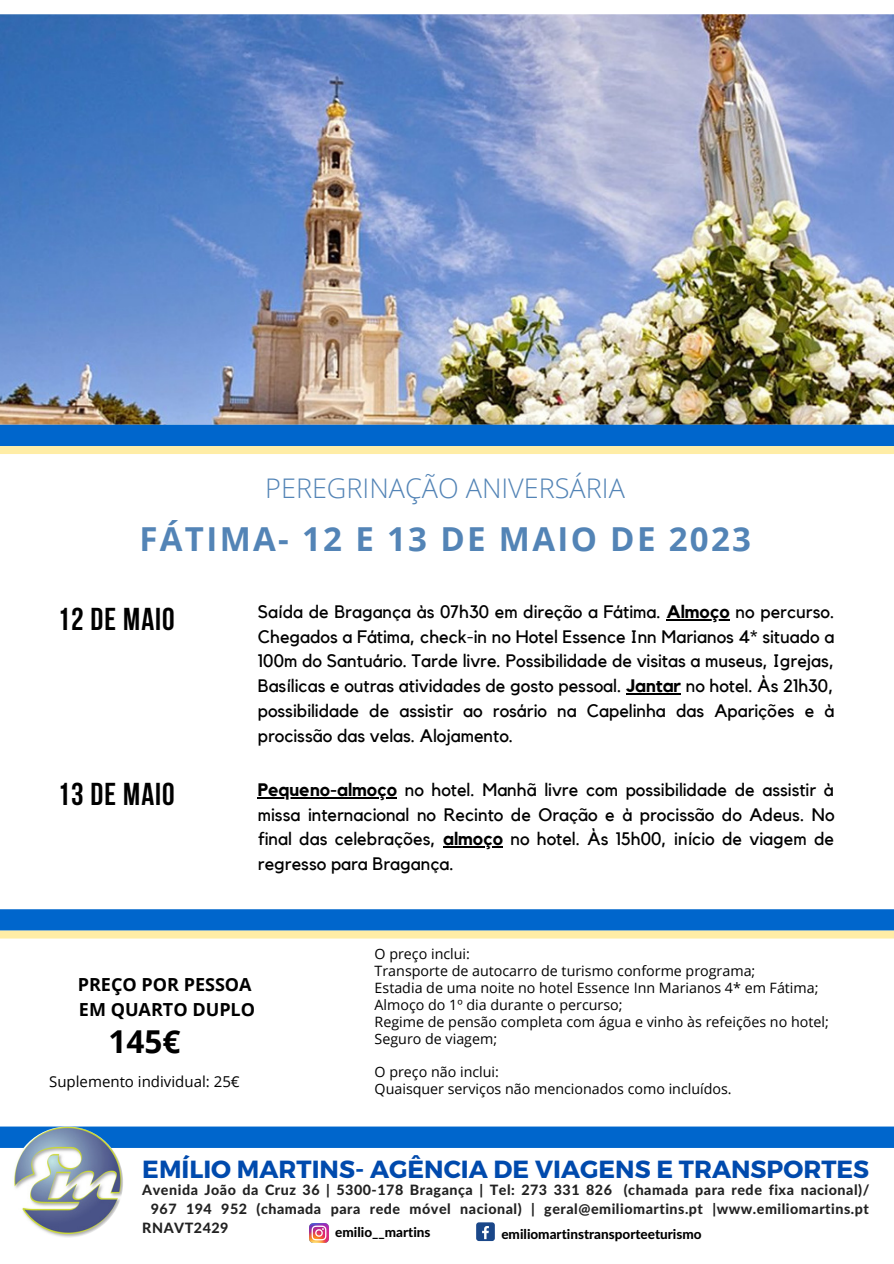
<style>
.page{position:relative;width:894px;height:1264px;background:#fff}
.page>*{position:absolute;margin:0;border:0;box-sizing:border-box;transform-origin:0 0}
.t1{font:700 33px "Open Sans";letter-spacing:.07em;color:#5384b6}
.t2{font:700 31.5px "Bebas Neue";letter-spacing:.035em;color:#000}
.t3{font:700 31.5px "Open Sans";color:#000}
.t4{font:300 27px "Open Sans";color:#5384b6}
.t5{font:700 24.75px "Montserrat";color:#004aad}
.t6{font:18px/24.8px "Kollektif";color:#000;text-align:justify}
.t7{font:700 18px/24.8px "Open Sans";color:#000}
.t8{font:15px "Open Sans";color:#000}
.t9{font:14.25px/17px "Open Sans";color:#000}
.t10{font:800 14.25px "Lato Latin";letter-spacing:.035em;color:#222}
.t11{font:800 13.5px "Lato Latin";color:#000}
.s1{font-weight:700}
</style>
<div class="page">
<img style="left:0;top:14px;width:893px;height:411px">
<div style="left:0;top:425px;width:893px;height:21px;background:#06c"></div>
<div style="left:0;top:909px;width:893px;height:21px;background:#06c"></div>
<div style="left:0;top:1126px;width:893px;height:21px;background:#06c"></div>
<img style="left:12px;top:1126px;width:111px;height:111px;border-radius:50%">
<hr style="left:666px;top:619px;width:63px;height:1px;background:#000">
<hr style="left:626px;top:693px;width:55px;height:1px;background:#000">
<hr style="left:258px;top:797px;width:139px;height:1px;background:#000">
<hr style="left:443px;top:846px;width:60px;height:1px;background:#000">
<div style="left:0;top:446px;width:893px;height:8px;background:#ffeda6"></div>
<div style="left:0;top:930px;width:893px;height:8px;background:#ffeda6"></div>
<div style="left:476px;top:1222px;width:18px;height:18px;background:#1a4789;border-radius:3px"></div>
<svg style="left:482px;top:1226px;width:7px;height:13px"></svg>
<img style="left:309px;top:1223px;width:20px;height:19px">
<h3 class="t4" style="left:265px;top:469px;width:361px">PEREGRINAÇÃO ANIVERSÁRIA</h3>
<h1 class="t1" style="left:139px;top:515px;width:613px">FÁTIMA- 12 E 13 DE MAIO DE 2023</h1>
<h2 class="t2" style="left:57px;top:606px;width:119px">12 de MAIO</h2>
<p class="t6" style="left:258px;top:600px;width:578px">Saída de Bragança às 07h30 em direção a Fátima. <span class="s1">Almoço</span> no percurso.<br>Chegados a Fátima, check-in no Hotel Essence Inn Marianos 4* situado a 100m do Santuário. Tarde livre. Possibilidade de visitas a museus, Igrejas, Basílicas e outras atividades de gosto pessoal. <span class="s1">Jantar</span> no hotel. Às 21h30, possibilidade de assistir ao rosário na Capelinha das Aparições e à procissão das velas. Alojamento.</p>
<h2 class="t2" style="left:57px;top:781px;width:119px">13 de MAIO</h2>
<p class="t6" style="left:258px;top:778px;width:578px"><span class="s1">Pequeno-almoço</span> no hotel. Manhã livre com possibilidade de assistir à missa internacional no Recinto de Oração e à procissão do Adeus. No final das celebrações, <span class="s1">almoço</span> no hotel. Às 15h00, início de viagem de regresso para Bragança.</p>
<p class="t7" style="left:78px;top:971px;width:179px">PREÇO POR PESSOA<br>EM QUARTO DUPLO</p>
<h2 class="t3" style="left:108px;top:1019px;width:73px">145€</h2>
<p class="t8" style="left:49px;top:1071px;width:192px">Suplemento individual: 25€</p>
<p class="t9" style="left:374px;top:945px;width:455px">O preço inclui:<br>Transporte de autocarro de turismo conforme programa;<br>Estadia de uma noite no hotel Essence Inn Marianos 4* em Fátima; Almoço do 1º dia durante o percurso;<br>Regime de pensão completa com água e vinho às refeições no hotel; Seguro de viagem;</p>
<p class="t9" style="left:374px;top:1063px;width:358px">O preço não inclui:<br>Quaisquer serviços não mencionados como incluídos.</p>
<h3 class="t5" style="left:142px;top:1153px;width:728px">EMÍLIO MARTINS- AGÊNCIA DE VIAGENS E TRANSPORTES</h3>
<p class="t10" style="left:142px;top:1182px;width:728px">Avenida João da Cruz 36 | 5300-178 Bragança | Tel: 273 331 826 (chamada para rede fixa nacional)/</p>
<p class="t10" style="left:151px;top:1202px;width:719px">967 194 952 (chamada para rede móvel nacional) | geral@emiliomartins.pt |www.emiliomartins.pt</p>
<p class="t10" style="left:142px;top:1221px;width:88px">RNAVT2429</p>
<p class="t11" style="left:335px;top:1225px;width:97px">emilio__martins</p>
<p class="t11" style="left:501px;top:1227px;width:202px">emiliomartinstransporteeturismo</p>
</div>
